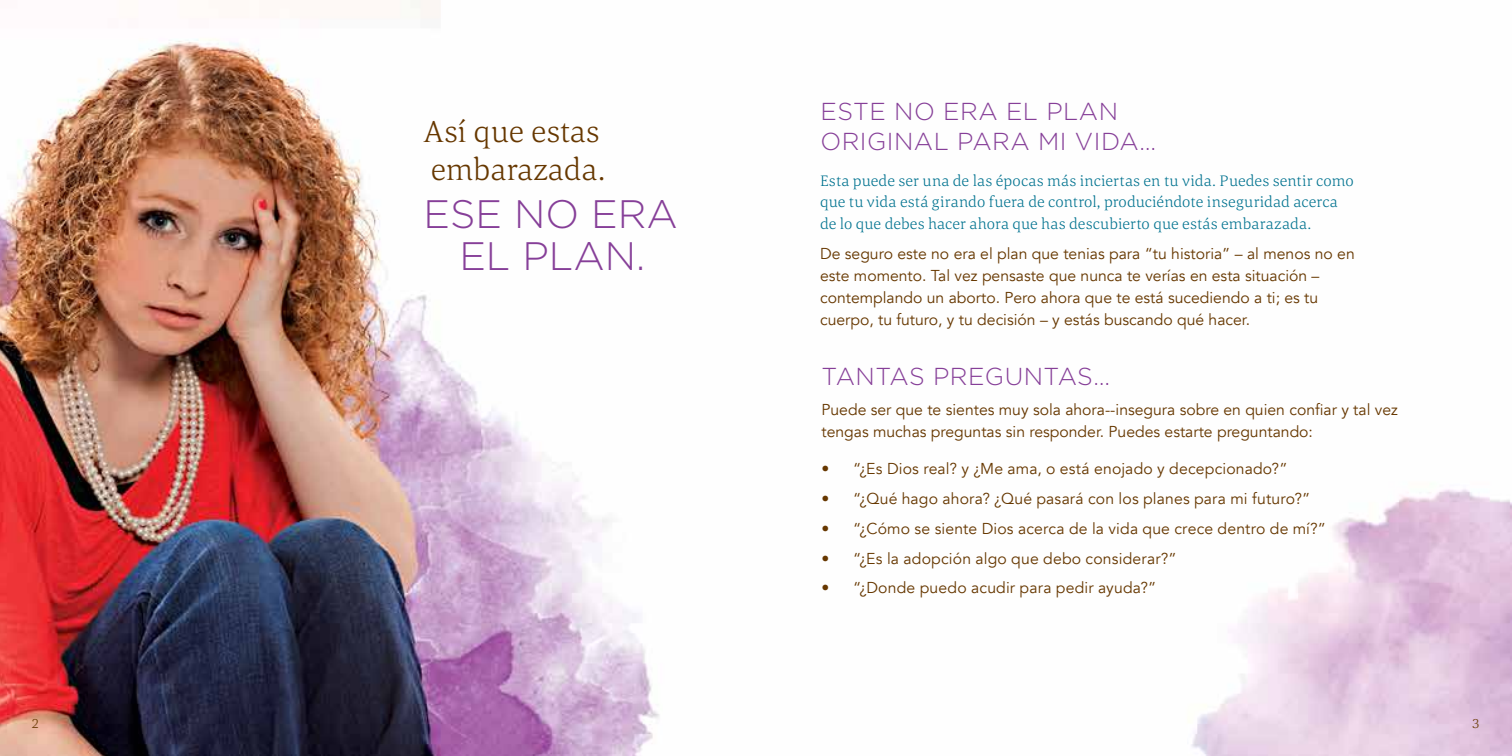
<style>
.page{position:relative;width:1512px;height:756px;background:#fff}
.page>*{position:absolute;margin:0;border:0;box-sizing:border-box;transform-origin:0 0}
.t1{font:300 39.73px/42.5px "Gotham";color:#863f98;text-align:center}
.t2{font:300 31.5px/38.5px "Corda";color:#663700}
.t3{font:300 24.5px/29.4px "Gotham";letter-spacing:.02em;color:#863f98}
.t4{font:15.75px/21.9px "Avenir";color:#663700}
.t5{font:300 15.75px/21.9px "Corda";letter-spacing:.01em;color:#00728f}
.t6{font:300 14px "Corda";color:#663700}
.s1{font-weight:300}
</style>
<div class="page">
<img style="left:0;top:0;width:1512px;height:756px">
<h2 class="t2" style="left:424px;top:111px;width:183px">Así que estas embarazada.</h2>
<h1 class="t1" style="left:424px;top:192px;width:256px">ESE NO ERA<br>EL PLAN.</h1>
<h3 class="t3" style="left:820px;top:97px;width:337px">ESTE NO ERA EL PLAN<br>ORIGINAL PARA MI VIDA…</h3>
<p class="t5" style="left:820px;top:169px;width:535px">Esta puede ser una de las épocas más inciertas en tu vida. Puedes sentir como que tu vida está girando fuera de control, produciéndote inseguridad acerca de lo que debes hacer ahora que has descubierto que estás embarazada.</p>
<p class="t4" style="left:820px;top:243px;width:536px">De seguro este no era el plan que tenias para “tu historia” – al menos no en este momento. Tal vez pensaste que nunca te verías en esta situación – contemplando un aborto. Pero ahora que te está sucediendo a ti; es tu cuerpo, tu futuro, y tu decisión – y estás buscando qué hacer.</p>
<h3 class="t3" style="left:822px;top:361px;width:290px">TANTAS PREGUNTAS…</h3>
<p class="t4" style="left:822px;top:399px;width:578px">Puede ser que te sientes muy sola ahora--insegura sobre en quien confiar y tal vez tengas muchas preguntas sin responder. Puedes estarte preguntando:</p>
<p class="t4" style="left:822px;top:458px;width:468px"><span class="s1">•</span> “¿Es Dios real? y ¿Me ama, o está enojado y decepcionado?”</p>
<p class="t4" style="left:822px;top:488px;width:490px"><span class="s1">•</span> “¿Qué hago ahora? ¿Qué pasará con los planes para mi futuro?”</p>
<p class="t4" style="left:822px;top:518px;width:506px"><span class="s1">•</span> “¿Cómo se siente Dios acerca de la vida que crece dentro de mí?”</p>
<p class="t4" style="left:822px;top:547px;width:357px"><span class="s1">•</span> “¿Es la adopción algo que debo considerar?”</p>
<p class="t4" style="left:822px;top:577px;width:336px"><span class="s1">•</span> “¿Donde puedo acudir para pedir ayuda?”</p>
<p class="t6" style="left:31px;top:714px;width:9px">2</p>
<p class="t6" style="left:1472px;top:714px;width:9px">3</p>
</div>
